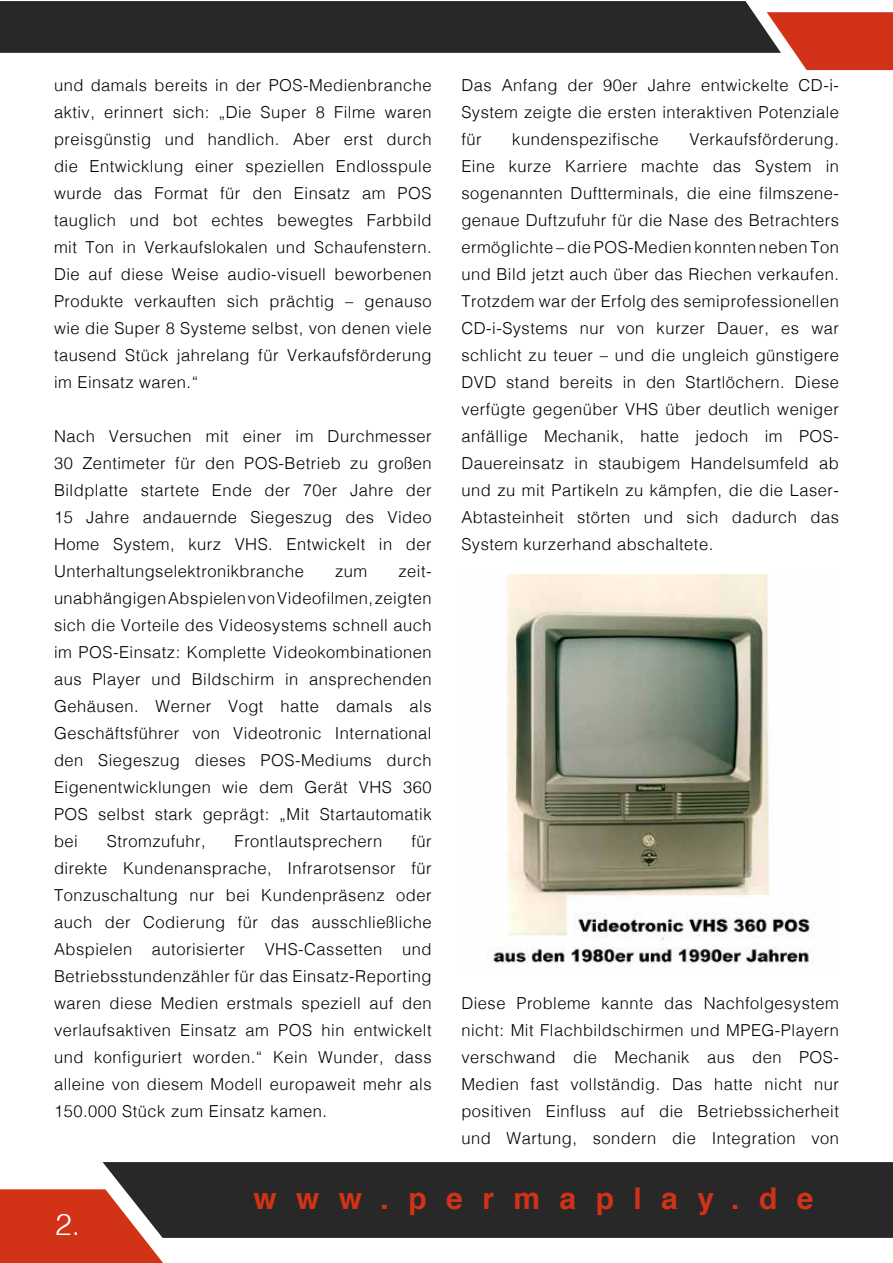
<style>
.page{position:relative;width:893px;height:1263px;background:#fff}
.page>*{position:absolute;margin:0;border:0;box-sizing:border-box;transform-origin:0 0}
.t1{font:700 30px "Helvetica";letter-spacing:.65em;color:#d23216}
.t2{font:300 30px "Helvetica";color:#fff}
.t3{font:300 16.5px/27px "Helvetica";letter-spacing:.03em;color:#000;text-align:justify}
</style>
<div class="page">
<svg style="left:0;top:1px;width:893px;height:69px"></svg>
<div style="left:103px;top:1162px;width:790px;height:76px;background:#282829"></div>
<svg style="left:0;top:1189px;width:163px;height:74px"></svg>
<img style="left:487px;top:575px;width:328px;height:389px">
<p class="t3" style="left:461px;top:70px;width:379px">Das Anfang der 90er Jahre entwickelte CD-i-System zeigte die ersten interaktiven Potenziale für</p>
<p class="t3" style="left:54px;top:70px;width:379px">und damals bereits in der POS-Medienbranche aktiv, erinnert sich: „Die Super 8 Filme waren preisgünstig und handlich. Aber erst durch die Entwicklung einer speziellen Endlosspule wurde das Format für den Einsatz am POS tauglich und bot echtes bewegtes Farbbild mit Ton in Verkaufslokalen und Schaufenstern.<br>Die auf diese Weise audio-visuell beworbenen Produkte verkauften sich prächtig – genauso wie die Super 8 Systeme selbst, von denen viele tausend Stück jahrelang für Verkaufsförderung im Einsatz waren.“</p>
<p class="t3" style="left:461px;top:124px;width:379px;text-indent:228px">Verkaufsförderung.<br>Eine kurze Karriere machte das System in sogenannten Duftterminals, die eine filmszene&shy;genaue Duftzufuhr für die Nase des Betrachters ermöglichte – die POS-Medien konnten neben Ton und Bild jetzt auch über das Riechen verkaufen.<br>Trotzdem war der Erfolg des semiprofessionellen CD-i-Systems nur von kurzer Dauer, es war schlicht zu teuer – und die ungleich günstigere DVD stand bereits in den Startlöchern. Diese verfügte gegenüber VHS über deutlich weniger anfällige Mechanik, hatte jedoch im POS-Dauereinsatz in staubigem Handelsumfeld ab und zu mit Partikeln zu kämpfen, die die Laser-Abtasteinheit störten und sich dadurch das System kurzerhand abschaltete.</p>
<p class="t3" style="left:512px;top:124px;width:148px">kundenspezifische</p>
<p class="t3" style="left:54px;top:421px;width:379px">Nach Versuchen mit einer im Durchmesser 30 Zentimeter für den POS-Betrieb zu großen Bildplatte startete Ende der 70er Jahre der 15 Jahre andauernde Siegeszug des Video Home System, kurz VHS. Entwickelt in der Unterhaltungselektronikbranche</p>
<p class="t3" style="left:54px;top:556px;width:379px;text-indent:344px">zeit&shy;unabhängigen Abspielen von Videofilmen, zeigten sich die Vorteile des Videosystems schnell auch im POS-Einsatz: Komplette Videokombinationen aus Player und Bildschirm in ansprechenden Gehäusen. Werner Vogt hatte damals als Geschäftsführer von Videotronic International den Siegeszug dieses POS-Mediums durch Eigenentwicklungen wie dem Gerät VHS 360<br>POS selbst stark geprägt: „Mit Startautomatik bei</p>
<p class="t3" style="left:335px;top:556px;width:34px">zum</p>
<p class="t3" style="left:107px;top:826px;width:100px">Stromzufuhr,</p>
<p class="t3" style="left:235px;top:826px;width:149px">Frontlautsprechern</p>
<p class="t3" style="left:54px;top:826px;width:379px;text-indent:357px">für direkte Kundenansprache, Infrarotsensor für Tonzuschaltung nur bei Kundenpräsenz oder auch der Codierung für das ausschließliche Abspielen autorisierter VHS-Cassetten und Betriebsstundenzähler für das Einsatz-Reporting waren diese Medien erstmals speziell auf den verlaufsaktiven Einsatz am POS hin entwickelt und konfiguriert worden.“ Kein Wunder, dass alleine von diesem Modell europaweit mehr als 150.000 Stück zum Einsatz kamen.</p>
<p class="t3" style="left:461px;top:988px;width:379px">Diese Probleme kannte das Nachfolgesystem nicht: Mit Flachbildschirmen und MPEG-Playern verschwand die Mechanik aus den POS-Medien fast vollständig. Das hatte nicht nur positiven Einfluss auf die Betriebssicherheit und Wartung, sondern die Integration von</p>
<h1 class="t1" style="left:253px;top:1174px;width:562px">www.permaplay.de</h1>
<h1 class="t2" style="left:55px;top:1198px;width:27px">2.</h1>
</div>
